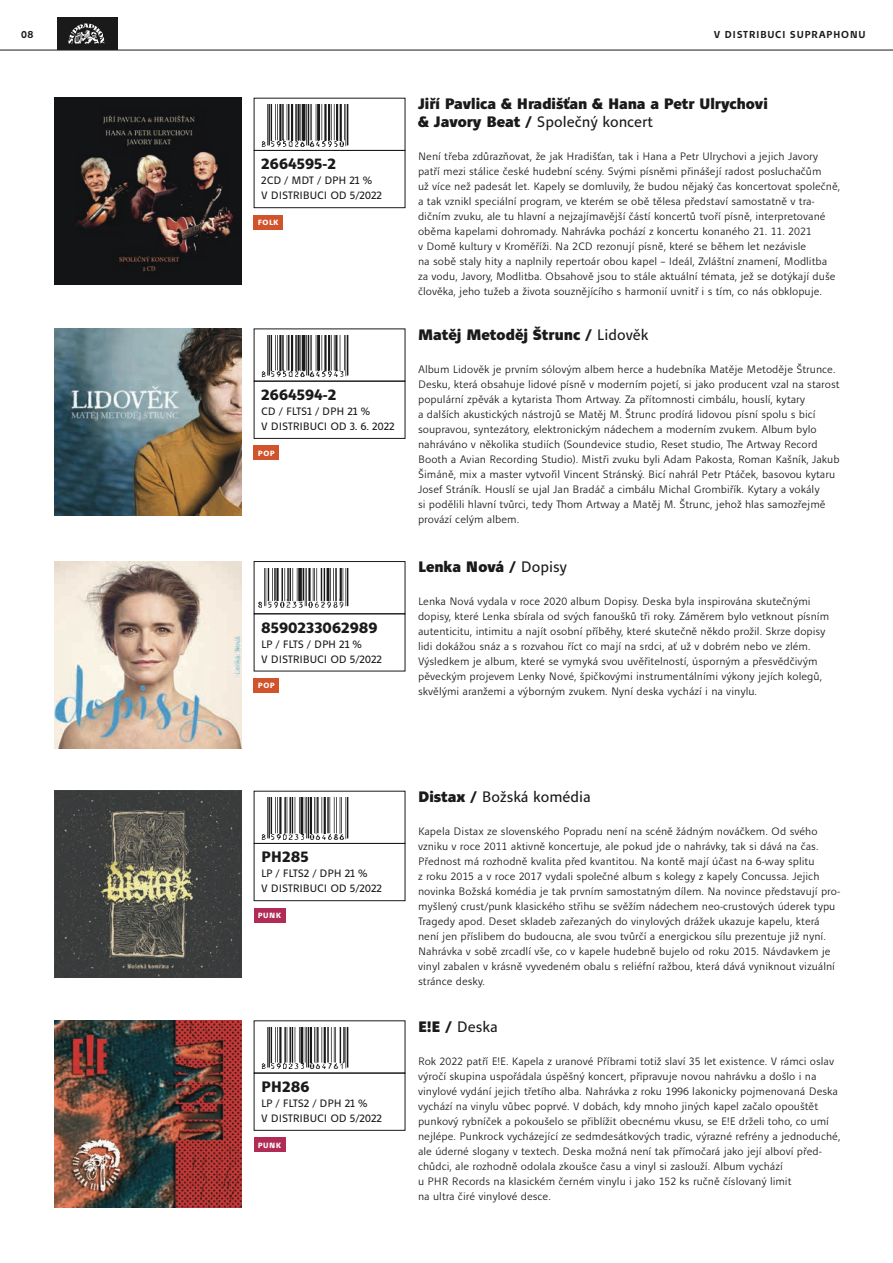
<style>
.page{position:relative;width:893px;height:1263px;background:#fff}
.page>*{position:absolute;margin:0;border:0;box-sizing:border-box;transform-origin:0 0}
.t1{font:900 18px/18px "Quodlibet Sans";color:#1a1a1a}
.t2{font:800 18px "Quodlibet Sans";color:#1a1a1a}
.t3{font:18px "Quodlibet Sans";color:#1a1a1a}
.t4{font:300 12.75px/15px "Quodlibet Sans";color:#1a1a1a}
.t5{font:12.75px/15px "Quodlibet Sans";letter-spacing:-.01em;color:#1a1a1a}
.t6{font:700 12px "Quodlibet Sans";letter-spacing:.05em;color:#1a1a1a}
.t7{font:800 9px "Quodlibet Sans";letter-spacing:.05em;color:#fff}
.s1{font-weight:400}
.s2{font-weight:900}
</style>
<div class="page">
<div style="left:57px;top:17px;width:61px;height:33px;background:#1a1a1a"></div>
<svg style="left:68px;top:23px;width:36px;height:21px"></svg>
<hr style="left:0;top:50px;width:893px;height:1px;background:#1a1a1a">
<img style="left:54px;top:98px;width:187px;height:187px">
<img style="left:253px;top:105px;width:96px;height:45px">
<div style="left:254px;top:150px;width:151px;height:58px;border:1px solid #1a1a1a"></div>
<div style="left:254px;top:215px;width:29px;height:14px;background:#d1532b"></div>
<img style="left:54px;top:328px;width:187px;height:188px">
<img style="left:253px;top:336px;width:96px;height:44px">
<div style="left:254px;top:381px;width:151px;height:58px;border:1px solid #1a1a1a"></div>
<div style="left:254px;top:446px;width:25px;height:14px;background:#d1532b"></div>
<img style="left:54px;top:561px;width:187px;height:187px">
<img style="left:253px;top:568px;width:96px;height:43px">
<div style="left:254px;top:561px;width:151px;height:53px;border:1px solid #1a1a1a"></div>
<div style="left:254px;top:613px;width:151px;height:58px;border:1px solid #1a1a1a"></div>
<div style="left:254px;top:678px;width:25px;height:14px;background:#d1532b"></div>
<img style="left:54px;top:791px;width:187px;height:187px">
<img style="left:253px;top:798px;width:96px;height:45px">
<div style="left:254px;top:843px;width:151px;height:58px;border:1px solid #1a1a1a"></div>
<div style="left:254px;top:908px;width:31px;height:14px;background:#b12b56"></div>
<img style="left:54px;top:1020px;width:187px;height:187px">
<img style="left:253px;top:1027px;width:96px;height:45px">
<div style="left:254px;top:1073px;width:151px;height:58px;border:1px solid #1a1a1a"></div>
<div style="left:254px;top:1138px;width:31px;height:14px;background:#b12b56"></div>
<p class="t6" style="left:21px;top:28px;width:14px">08</p>
<p class="t6" style="left:714px;top:28px;width:153px">V DISTRIBUCI SUPRAPHONU</p>
<h1 class="t2" style="left:261px;top:153px;width:76px">2664595-2</h1>
<p class="t5" style="left:261px;top:173px;width:122px">2CD / MDT / DPH 21 %<br>V DISTRIBUCI OD 5/2022</p>
<p class="t7" style="left:258px;top:217px;width:22px">FOLK</p>
<h1 class="t2" style="left:261px;top:384px;width:77px">2664594-2</h1>
<p class="t5" style="left:261px;top:403px;width:135px">CD / FLTS1 / DPH 21 %<br>V DISTRIBUCI OD 3. 6. 2022</p>
<p class="t7" style="left:258px;top:447px;width:18px">POP</p>
<h1 class="t2" style="left:261px;top:616px;width:118px">8590233062989</h1>
<p class="t5" style="left:261px;top:636px;width:122px">LP / FLTS / DPH 21 %<br>V DISTRIBUCI OD 5/2022</p>
<p class="t7" style="left:258px;top:680px;width:18px">POP</p>
<h1 class="t1" style="left:418px;top:94px;width:351px">Jiří Pavlica &amp; Hradišťan &amp; Hana a Petr Ulrychovi &amp; Javory Beat / <span class="s1">Společný koncert</span></h1>
<p class="t4" style="left:418px;top:148px;width:424px">Není třeba zdůrazňovat, že jak Hradišťan, tak i Hana a Petr Ulrychovi a jejich Javory patří mezi stálice české hudební scény. Svými písněmi přinášejí radost posluchačům<br>už více než padesát let. Kapely se domluvily, že budou nějaký čas koncertovat společně, a tak vznikl speciální program, ve kterém se obě tělesa představí samostatně v tra&shy;dičním zvuku, ale tu hlavní a nejzajímavější částí koncertů tvoří písně, interpretované oběma kapelami dohromady. Nahrávka pochází z koncertu konaného 21. 11. 2021<br>v Domě kultury v Kroměříži. Na 2CD rezonují písně, které se během let nezávisle<br>na sobě staly hity a naplnily repertoár obou kapel – Ideál, Zvláštní znamení, Modlitba za vodu, Javory, Modlitba. Obsahově jsou to stále aktuální témata, jež se dotýkají duše člověka, jeho tužeb a života souznějícího s harmonií uvnitř i s tím, co nás obklopuje.</p>
<h1 class="t1" style="left:418px;top:325px;width:232px">Matěj Metoděj Štrunc / <span class="s1">Lidověk</span></h1>
<p class="t4" style="left:418px;top:361px;width:423px">Album Lidověk je prvním sólovým albem herce a hudebníka Matěje Metoděje Štrunce.<br>Desku, která obsahuje lidové písně v moderním pojetí, si jako producent vzal na starost populární zpěvák a kytarista Thom Artway. Za přítomnosti cimbálu, houslí, kytary<br>a dalších akustických nástrojů se Matěj M. Štrunc prodírá lidovou písní spolu s bicí soupravou, syntezátory, elektronickým nádechem a moderním zvukem. Album bylo nahráváno v několika studiích (Soundevice studio, Reset studio, The Artway Record Booth a Avian Recording Studio). Mistři zvuku byli Adam Pakosta, Roman Kašník, Jakub Šimáně, mix a master vytvořil Vincent Stránský. Bicí nahrál Petr Ptáček, basovou kytaru Josef Stráník. Houslí se ujal Jan Bradáč a cimbálu Michal Grombiřík. Kytary a vokály<br>si podělili hlavní tvůrci, tedy Thom Artway a Matěj M. Štrunc, jehož hlas samozřejmě provází celým albem.</p>
<h1 class="t1" style="left:418px;top:558px;width:151px">Lenka Nová / <span class="s1">Dopisy</span></h1>
<p class="t4" style="left:418px;top:594px;width:413px">Lenka Nová vydala v roce 2020 album Dopisy. Deska byla inspirována skutečnými dopisy, které Lenka sbírala od svých fanoušků tři roky. Záměrem bylo vetknout písním autenticitu, intimitu a najít osobní příběhy, které skutečně někdo prožil. Skrze dopisy lidi dokážou snáz a s rozvahou říct co mají na srdci, ať už v dobrém nebo ve zlém.<br>Výsledkem je album, které se vymyká svou uvěřitelností, úsporným a přesvědčivým pěveckým projevem Lenky Nové, špičkovými instrumentálními výkony jejích kolegů, skvělými aranžemi a výborným zvukem. Nyní deska vychází i na vinylu.</p>
<h1 class="t2" style="left:261px;top:846px;width:49px">PH285</h1>
<p class="t5" style="left:261px;top:866px;width:122px">LP / FLTS2 / DPH 21 %<br>V DISTRIBUCI OD 5/2022</p>
<p class="t7" style="left:258px;top:910px;width:25px">PUNK</p>
<h1 class="t2" style="left:261px;top:1076px;width:50px">PH286</h1>
<p class="t5" style="left:261px;top:1095px;width:122px">LP / FLTS2 / DPH 21 %<br>V DISTRIBUCI OD 5/2022</p>
<p class="t7" style="left:258px;top:1139px;width:25px">PUNK</p>
<h1 class="t3" style="left:418px;top:786px;width:174px"><span class="s2">Distax /</span> Božská komédia</h1>
<p class="t4" style="left:418px;top:823px;width:424px">Kapela Distax ze slovenského Popradu není na scéně žádným nováčkem. Od svého vzniku v roce 2011 aktivně koncertuje, ale pokud jde o nahrávky, tak si dává na čas.<br>Přednost má rozhodně kvalita před kvantitou. Na kontě mají účast na 6-way splitu<br>z roku 2015 a v roce 2017 vydali společné album s kolegy z kapely Concussa. Jejich novinka Božská komédia je tak prvním samostatným dílem. Na novince představují pro&shy;myšlený crust/punk klasického střihu se svěžím nádechem neo-crustových úderek typu Tragedy apod. Deset skladeb zařezaných do vinylových drážek ukazuje kapelu, která není jen příslibem do budoucna, ale svou tvůrčí a energickou sílu prezentuje již nyní.<br>Nahrávka v sobě zrcadlí vše, co v kapele hudebně bujelo od roku 2015. Návdavkem je vinyl zabalen v krásně vyvedeném obalu s reliéfní ražbou, která dává vyniknout vizuální stránce desky.</p>
<h1 class="t3" style="left:418px;top:1016px;width:81px"><span class="s2">E!E /</span> Deska</h1>
<p class="t4" style="left:418px;top:1053px;width:424px">Rok 2022 patří E!E. Kapela z uranové Příbrami totiž slaví 35 let existence. V rámci oslav výročí skupina uspořádala úspěšný koncert, připravuje novou nahrávku a došlo i na vinylové vydání jejich třetího alba. Nahrávka z roku 1996 lakonicky pojmenovaná Deska vychází na vinylu vůbec poprvé. V dobách, kdy mnoho jiných kapel začalo opouštět punkový rybníček a pokoušelo se přiblížit obecnému vkusu, se E!E drželi toho, co umí nejlépe. Punkrock vycházející ze sedmdesátkových tradic, výrazné refrény a jednoduché, ale úderné slogany v textech. Deska možná není tak přímočará jako její alboví před&shy;chůdci, ale rozhodně odolala zkoušce času a vinyl si zaslouží. Album vychází<br>u PHR Records na klasickém černém vinylu i jako 152 ks ručně číslovaný limit<br>na ultra čiré vinylové desce.</p>
</div>
